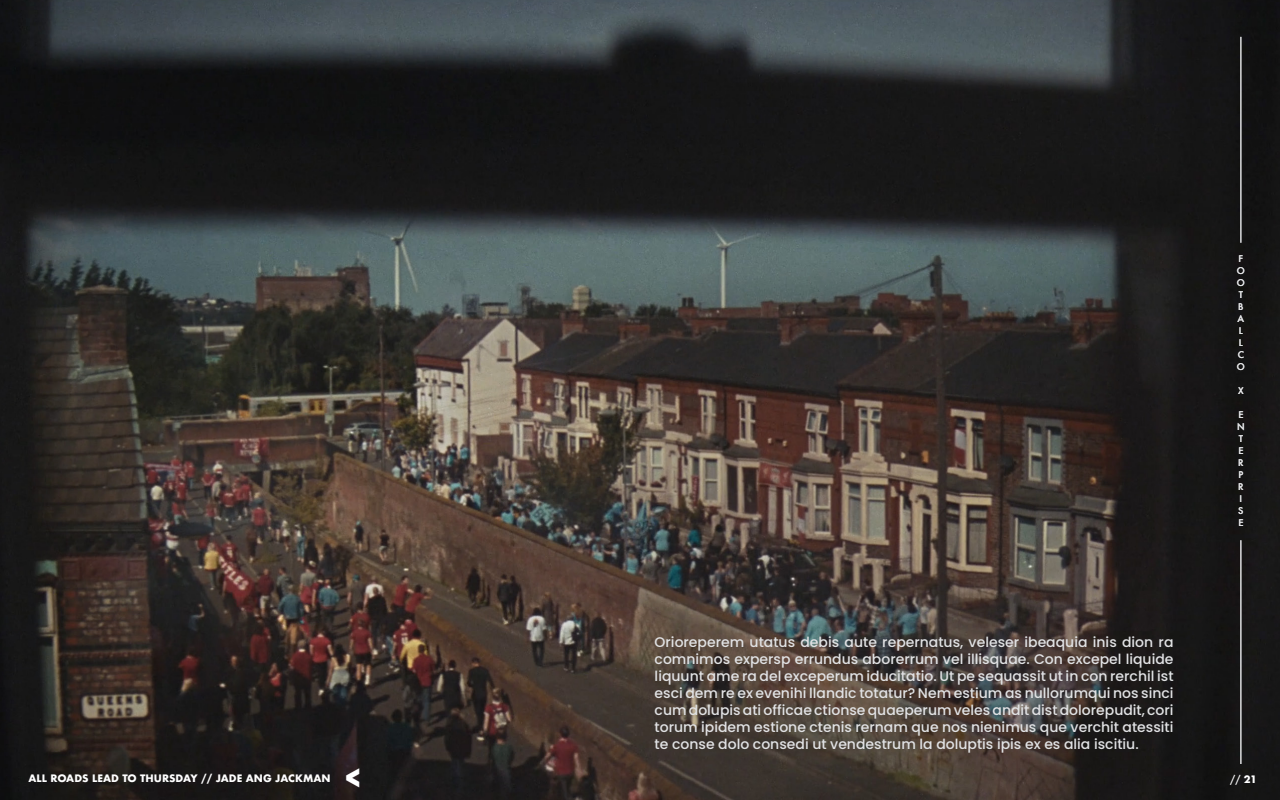
<style>
.page{position:relative;width:1280px;height:800px;background:#fff}
.page>*{position:absolute;margin:0;border:0;box-sizing:border-box;transform-origin:0 0}
.t1{font:700 26.5px "Futura";color:#fff}
.t2{font:500 14px/17px "Poppins";color:#e1e2e4;text-align:justify}
.t3{font:700 10px "Futura";color:#fff}
.t4{font:500 10px "Futura";color:#fff}
.t5{font:500 9px/12px "Futura";color:#e1e2e4}
.s1{font-weight:700}
</style>
<div class="page">
<img style="left:0;top:0;width:1280px;height:800px">
<hr style="left:1241px;top:37px;width:1px;height:206px;background:#e1e2e4">
<hr style="left:1241px;top:540px;width:1px;height:224px;background:#e1e2e4">
<p class="t2" style="left:655px;top:634px;width:520px">Orioreperem utatus debis aute repernatus, veleser ibeaquia inis dion ra comnimos expersp errundus aborerrum vel illisquae. Con excepel liquide liquunt ame ra del exceperum iducitatio. Ut pe sequassit ut in con rerchil ist esci dem re ex evenihi llandic totatur? Nem estium as nullorumqui nos sinci cum dolupis ati officae ctionse quaeperum veles andit dist dolorepudit, cori torum ipidem estione ctenis rernam que nos nienimus que verchit atessiti te conse dolo consedi ut vendestrum la doluptis ipis ex es alia iscitiu.</p>
<p class="t5" style="left:1239px;top:252px;width:6px">F</p>
<p class="t5" style="left:1237px;top:264px;width:10px">O</p>
<p class="t5" style="left:1237px;top:276px;width:10px">O<br>T</p>
<p class="t5" style="left:1238px;top:300px;width:8px">B<br>A</p>
<p class="t5" style="left:1239px;top:324px;width:5px">L</p>
<p class="t5" style="left:1238px;top:336px;width:8px">L<br>C</p>
<p class="t5" style="left:1237px;top:360px;width:10px">O</p>
<p class="t5" style="left:1238px;top:384px;width:7px">X</p>
<p class="t5" style="left:1238px;top:408px;width:7px">E</p>
<p class="t5" style="left:1237px;top:420px;width:9px">N</p>
<p class="t5" style="left:1238px;top:432px;width:7px">T<br>E<br>R<br>P<br>R<br>I<br>S<br>E</p>
<p class="t1" style="left:344px;top:759px;width:20px">&lt;</p>
<p class="t3" style="left:28px;top:771px;width:304px">ALL ROADS LEAD TO THURSDAY // JADE ANG JACKMAN</p>
<p class="t4" style="left:1230px;top:772px;width:28px">// <span class="s1">21</span></p>
</div>
